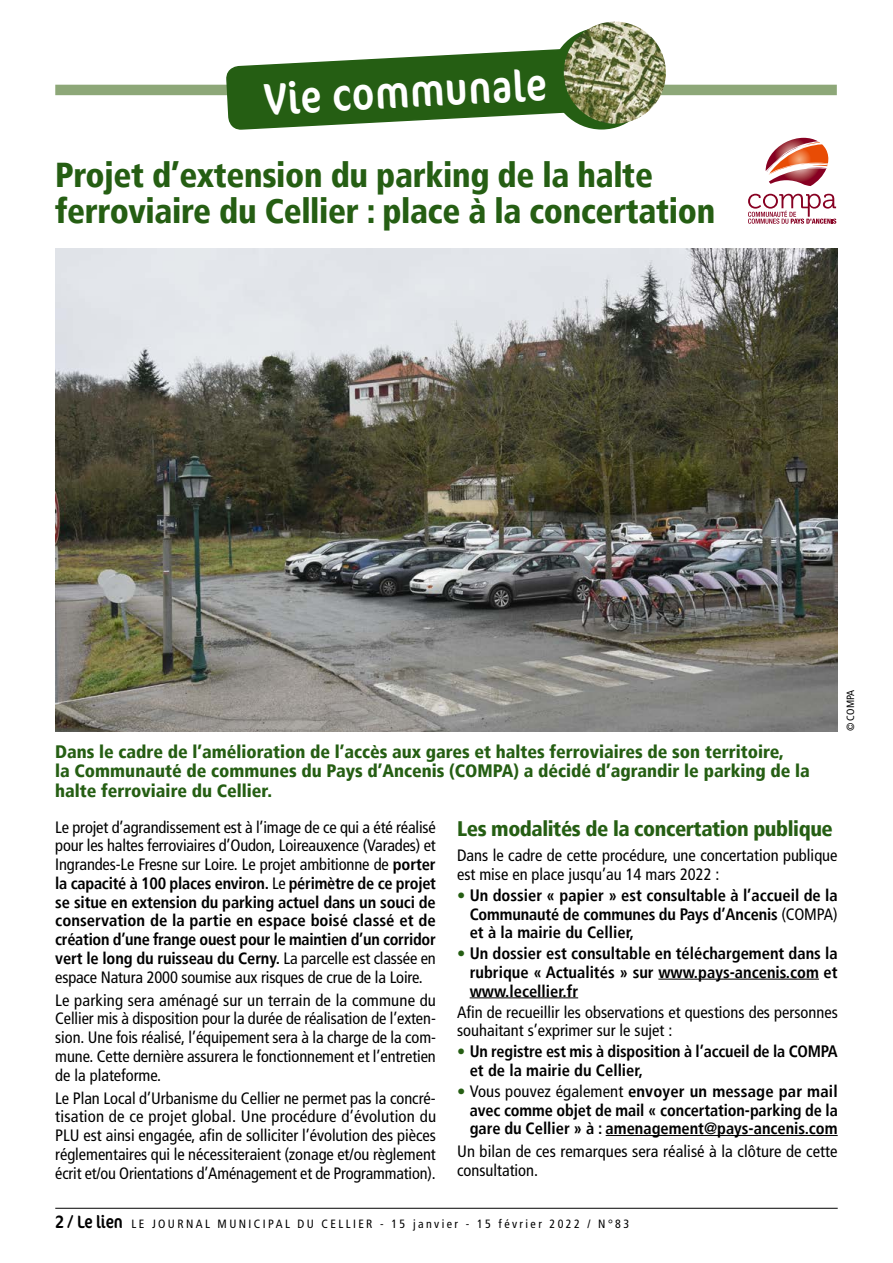
<style>
.page{position:relative;width:893px;height:1263px;background:#fff}
.page>*{position:absolute;margin:0;border:0;box-sizing:border-box;transform-origin:0 0}
.t1{font:condensed 45px "Cocon Pro";color:#fff}
.t2{font:900 condensed 34.5px/36px "Frutiger LT";letter-spacing:-.01em;color:#255e13}
.t3{font:900 condensed 21px "Frutiger LT";letter-spacing:-.02em;color:#255e13}
.t4{font:900 condensed 18px/19.5px "Frutiger LT";color:#255e13}
.t5{font:condensed 16.5px/18.8px "Frutiger LT";color:#000;text-align:justify}
.t6{font:700 condensed 16.5px/18.8px "Frutiger LT";color:#000;text-align:justify}
.t7{font:condensed 12px "Frutiger LT";letter-spacing:.2em;color:#000}
.t8{font:condensed 10.5px "Frutiger LT";color:#000}
.s1{font-weight:700}
.s2{font-weight:900;color:#255e13}
.s3{font-weight:400}
.s4{font-family:"Cocon Pro";font-size:18px}
</style>
<div class="page">
<hr style="left:55px;top:1208px;width:783px;height:1px;background:#000">
<div style="left:55px;top:85px;width:782px;height:10px;background:#8da778"></div>
<svg style="left:226px;top:49px;width:358px;height:81px"></svg>
<div style="left:551px;top:27px;width:102px;height:103px;background:#255e13;border-radius:50%"></div>
<img style="left:564px;top:22px;width:102px;height:102px;border-radius:51px">
<hr style="left:658px;top:979px;width:161px;height:1px;background:#000">
<hr style="left:470px;top:997px;width:108px;height:1px;background:#000">
<hr style="left:606px;top:1135px;width:232px;height:1px;background:#000">
<img style="left:55px;top:248px;width:783px;height:483px">
<svg style="left:748px;top:137px;width:89px;height:87px"></svg>
<h1 class="t1" style="left:263px;top:69px;width:284px;rotate:-3deg">Vie communale</h1>
<h2 class="t2" style="left:55px;top:157px;width:662px">Projet d’extension du parking de la halte ferroviaire du Cellier : place à la concertation</h2>
<p class="t4" style="left:55px;top:742px;width:756px">Dans le cadre de l’amélioration de l’accès aux gares et haltes ferroviaires de son territoire,<br>la Communauté de communes du Pays d’Ancenis (COMPA) a décidé d’agrandir le parking de la halte ferroviaire du Cellier.</p>
<p class="t8" style="left:844px;top:731px;width:43px;rotate:-90deg">© COMPA</p>
<p class="t5" style="left:55px;top:818px;width:382px">Le projet d’agrandissement est à l’image de ce qui a été réalisé pour les haltes ferroviaires d’Oudon, Loireauxence (Varades) et Ingrandes-Le Fresne sur Loire. Le projet ambitionne de <span class="s1">porter la capacité à 100 places environ.</span> Le <span class="s1">périmètre de ce projet se situe en extension du parking actuel dans un souci de conservation de la partie en espace boisé classé et de création d’une frange ouest pour le maintien d’un corridor vert le long du ruisseau du Cerny.</span> La parcelle est classée en espace Natura 2000 soumise aux risques de crue de la Loire.</p>
<p class="t5" style="left:55px;top:991px;width:382px">Le parking sera aménagé sur un terrain de la commune du Cellier mis à disposition pour la durée de réalisation de l’exten&shy;sion. Une fois réalisé, l’équipement sera à la charge de la com&shy;mune. Cette dernière assurera le fonctionnement et l’entretien de la plateforme.</p>
<p class="t5" style="left:55px;top:1089px;width:382px">Le Plan Local d’Urbanisme du Cellier ne permet pas la concré&shy;tisation de ce projet global. Une procédure d’évolution du PLU est ainsi engagée, afin de solliciter l’évolution des pièces réglementaires qui le nécessiteraient (zonage et/ou règlement écrit et/ou Orientations d’Aménagement et de Programmation).</p>
<p class="t3" style="left:457px;top:816px;width:377px">Les modalités de la concertation publique</p>
<p class="t5" style="left:457px;top:846px;width:382px">Dans le cadre de cette procédure, une concertation publique est mise en place jusqu’au 14 mars 2022 :</p>
<p class="t6" style="left:470px;top:886px;width:370px;text-indent:-13px"><span class="s2">•</span> Un dossier « papier » est consultable à l’accueil de la Communauté de communes du Pays d’Ancenis <span class="s3">(COMPA) </span>et à la mairie du Cellier,</p>
<p class="t6" style="left:470px;top:944px;width:370px;text-indent:-13px"><span class="s2">•</span> Un dossier est consultable en téléchargement dans la rubrique « Actualités » sur www.pays-ancenis.com et www.lecellier.fr</p>
<p class="t5" style="left:457px;top:1002px;width:382px">Afin de recueillir les observations et questions des personnes souhaitant s’exprimer sur le sujet :</p>
<p class="t6" style="left:470px;top:1042px;width:370px;text-indent:-13px"><span class="s2">•</span> Un registre est mis à disposition à l’accueil de la COMPA et de la mairie du Cellier,</p>
<p class="t6" style="left:470px;top:1082px;width:370px;text-indent:-13px"><span class="s2">•</span> <span class="s3">Vous pouvez également</span> envoyer un message par mail avec comme objet de mail « concertation-parking de la gare du Cellier » à : amenagement@pays-ancenis.com</p>
<p class="t5" style="left:457px;top:1142px;width:382px">Un bilan de ces remarques sera réalisé à la clôture de cette consultation.</p>
<p class="t7" style="left:55px;top:1216px;width:575px"><span class="s4">2 / Le lien</span> LE JOURNAL MUNICIPAL DU CELLIER - 15 janvier - 15 février 2022 / N°83</p>
</div>
